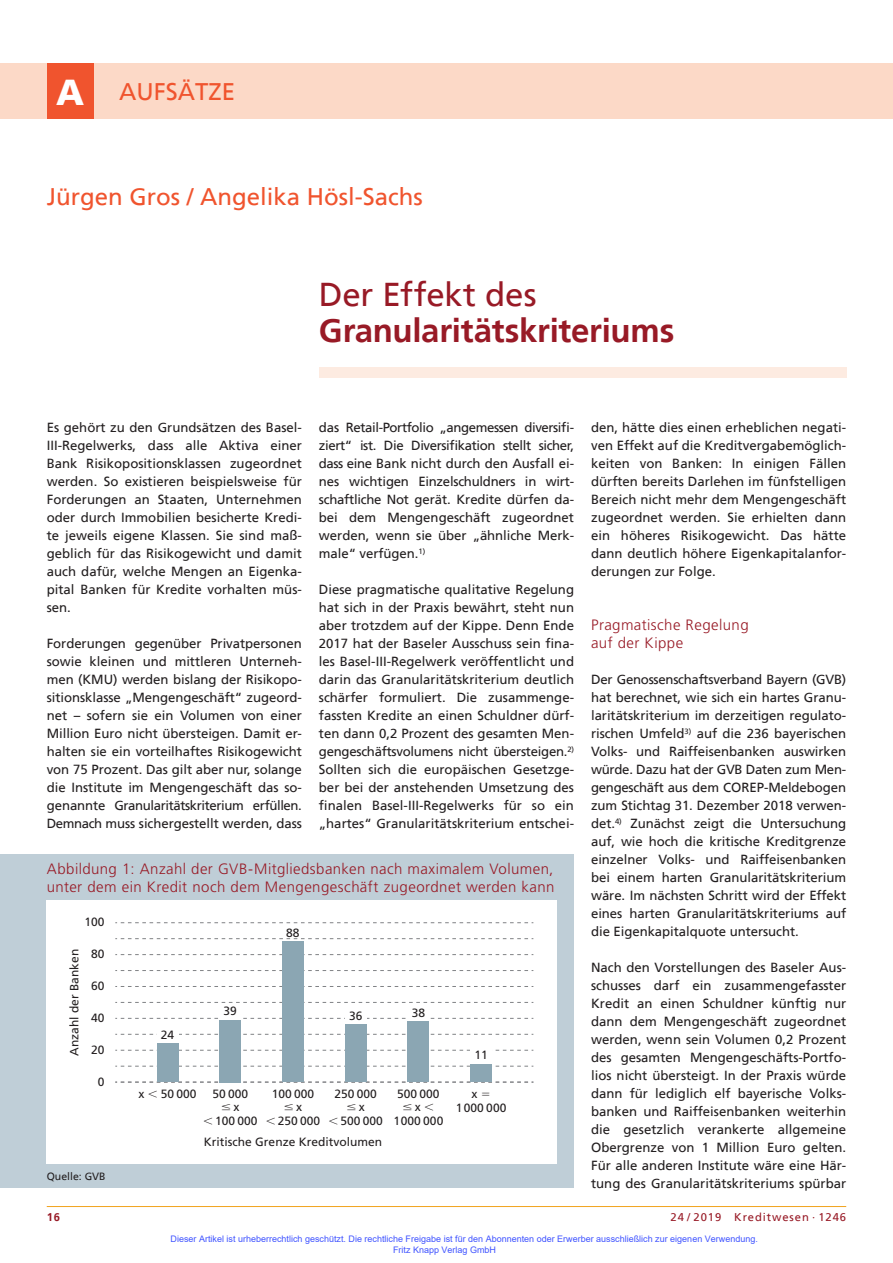
<style>
.page{position:relative;width:893px;height:1263px;background:#fff}
.page>*{position:absolute;margin:0;border:0;box-sizing:border-box;transform-origin:0 0}
.t1{font:700 33px "Frutiger";letter-spacing:-.01em;color:#981a26}
.t2{font:33px "Frutiger";letter-spacing:-.005em;color:#981a26}
.t3{font:24px "Frutiger";color:#f0542e}
.t4{font:300 15px/18px "Frutiger";letter-spacing:.03em;color:#981a26}
.t5{font:13.2px/18px "Frutiger";color:#231f20;text-align:justify}
.t6{font:12px/13.5px "Frutiger";color:#231f20;text-align:center}
.t7{font:11.25px "Frutiger";letter-spacing:.08em;color:#981a26}
.t8{font:700 11.25px "Frutiger";color:#981a26}
.t9{font:10.5px "Frutiger";color:#231f20}
.t10{font:9px/10.8px "Arial";color:#4054ff}
.s1{font-weight:900;font-size:36px;color:#fff}
</style>
<div class="page">
<div style="left:319px;top:368px;width:527px;height:10px;background:#fdebe1"></div>
<hr style="left:47px;top:1206px;width:799px;height:1px;background:#f1a31e">
<div style="left:0;top:64px;width:893px;height:55px;background:#fcd9c7"></div>
<div style="left:47px;top:64px;width:47px;height:55px;background:#f0542e"></div>
<div style="left:0;top:854px;width:574px;height:334px;background:#bfced7"></div>
<div style="left:47px;top:900px;width:510px;height:263px;background:#fff"></div>
<svg style="left:115px;top:1082px;width:418px;height:1px"></svg>
<svg style="left:115px;top:1050px;width:418px;height:1px"></svg>
<svg style="left:115px;top:1018px;width:418px;height:1px"></svg>
<svg style="left:115px;top:986px;width:418px;height:1px"></svg>
<svg style="left:115px;top:954px;width:418px;height:1px"></svg>
<svg style="left:115px;top:922px;width:418px;height:1px"></svg>
<svg style="left:115px;top:1066px;width:418px;height:1px"></svg>
<svg style="left:115px;top:1034px;width:418px;height:1px"></svg>
<svg style="left:115px;top:1002px;width:418px;height:1px"></svg>
<svg style="left:115px;top:970px;width:418px;height:1px"></svg>
<svg style="left:115px;top:938px;width:418px;height:1px"></svg>
<div style="left:470px;top:1064px;width:22px;height:18px;background:#8ba6b3"></div>
<div style="left:408px;top:1021px;width:21px;height:61px;background:#8ba6b3"></div>
<div style="left:345px;top:1025px;width:21px;height:57px;background:#8ba6b3"></div>
<div style="left:282px;top:942px;width:22px;height:140px;background:#8ba6b3"></div>
<div style="left:220px;top:1020px;width:21px;height:62px;background:#8ba6b3"></div>
<div style="left:157px;top:1044px;width:21px;height:38px;background:#8ba6b3"></div>
<div style="left:470px;top:1048px;width:22px;height:10px;background:#fff"></div>
<div style="left:408px;top:1010px;width:21px;height:10px;background:#fff"></div>
<div style="left:345px;top:1012px;width:21px;height:10px;background:#fff"></div>
<div style="left:220px;top:1010px;width:21px;height:9px;background:#fff"></div>
<div style="left:157px;top:1032px;width:21px;height:10px;background:#fff"></div>
<h2 class="t3" style="left:56px;top:81px;width:180px"><span class="s1">A</span> AUFSÄTZE</h2>
<h2 class="t3" style="left:47px;top:186px;width:378px">Jürgen Gros / Angelika Hösl-Sachs</h2>
<h1 class="t2" style="left:319px;top:279px;width:219px">Der Effekt des</h1>
<h1 class="t1" style="left:319px;top:316px;width:357px">Granularitätskriteriums</h1>
<p class="t5" style="left:47px;top:419px;width:257px">Es gehört zu den Grundsätzen des Basel-III-Regelwerks, dass alle Aktiva einer Bank Risikopositionsklassen zugeordnet werden. So existieren beispielsweise für Forderungen an Staaten, Unternehmen oder durch Immobilien besicherte Kredi&shy;te jeweils eigene Klassen. Sie sind maß&shy;geblich für das Risikogewicht und damit auch dafür, welche Mengen an Eigenka&shy;pital Banken für Kredite vorhalten müs&shy;sen.</p>
<p class="t5" style="left:47px;top:635px;width:257px">Forderungen gegenüber Privatpersonen sowie kleinen und mittleren Unterneh&shy;men (KMU) werden bislang der Risikopo&shy;sitionsklasse „Mengengeschäft“ zugeord&shy;net – sofern sie ein Volumen von einer Million Euro nicht übersteigen. Damit er&shy;halten sie ein vorteilhaftes Risikogewicht von 75 Prozent. Das gilt aber nur, solange die Institute im Mengengeschäft das so&shy;genannte Granularitätskriterium erfüllen.<br>Demnach muss sichergestellt werden, dass</p>
<p class="t5" style="left:319px;top:419px;width:257px">das Retail-Portfolio „angemessen diversifi&shy;ziert“ ist. Die Diversifikation stellt sicher, dass eine Bank nicht durch den Ausfall ei&shy;nes wichtigen Einzelschuldners in wirt&shy;schaftliche Not gerät. Kredite dürfen da&shy;bei dem Mengengeschäft zugeordnet werden, wenn sie über „ähnliche Merk&shy;male“ verfügen.<sup>1)</sup></p>
<p class="t5" style="left:319px;top:581px;width:257px">Diese pragmatische qualitative Regelung hat sich in der Praxis bewährt, steht nun aber trotzdem auf der Kippe. Denn Ende 2017 hat der Baseler Ausschuss sein fina&shy;les Basel-III-Regelwerk veröffentlicht und darin das Granularitätskriterium deutlich schärfer formuliert. Die zusammenge&shy;fassten Kredite an einen Schuldner dürf&shy;ten dann 0,2 Prozent des gesamten Men&shy;gengeschäftsvolumens nicht übersteigen.<sup>2)<br></sup>Sollten sich die europäischen Gesetzge&shy;ber bei der anstehenden Umsetzung des finalen Basel-III-Regelwerks für so ein „hartes“ Granularitätskriterium entschei-</p>
<p class="t4" style="left:47px;top:860px;width:509px">Abbildung 1: Anzahl der GVB-Mitgliedsbanken nach maximalem Volumen, unter dem ein Kredit noch dem Mengengeschäft zugeordnet werden kann</p>
<p class="t6" style="left:84px;top:915px;width:22px">100</p>
<p class="t6" style="left:67px;top:1055px;width:108px;rotate:-90deg">Anzahl der Banken</p>
<p class="t6" style="left:91px;top:947px;width:15px">80</p>
<p class="t6" style="left:91px;top:979px;width:15px">60</p>
<p class="t6" style="left:91px;top:1011px;width:15px">40</p>
<p class="t6" style="left:91px;top:1043px;width:15px">20</p>
<p class="t6" style="left:98px;top:1075px;width:8px">0</p>
<p class="t9" style="left:47px;top:1171px;width:60px">Quelle: GVB</p>
<p class="t6" style="left:286px;top:925px;width:15px">88</p>
<p class="t6" style="left:161px;top:1028px;width:15px">24</p>
<p class="t6" style="left:224px;top:1004px;width:15px">39</p>
<p class="t6" style="left:349px;top:1008px;width:15px">36</p>
<p class="t6" style="left:412px;top:1006px;width:15px">38</p>
<p class="t6" style="left:139px;top:1087px;width:7px">x</p>
<p class="t6" style="left:161px;top:1087px;width:37px">50 000</p>
<p class="t6" style="left:272px;top:1087px;width:50px">100 000 x<br>250 000</p>
<p class="t6" style="left:204px;top:1134px;width:180px">Kritische Grenze Kreditvolumen</p>
<p class="t6" style="left:212px;top:1087px;width:37px">50 000</p>
<p class="t6" style="left:233px;top:1100px;width:7px">x</p>
<p class="t6" style="left:215px;top:1114px;width:44px">100 000</p>
<p class="t6" style="left:334px;top:1087px;width:50px">250 000 x<br>500 000</p>
<p class="t6" style="left:393px;top:1087px;width:51px">500 000 x<br>1000 000</p>
<p class="t6" style="left:474px;top:1048px;width:15px">11</p>
<p class="t6" style="left:456px;top:1087px;width:52px;text-align:left;text-indent:16px">x<br>1 000 000</p>
<p class="t5" style="left:591px;top:419px;width:257px">den, hätte dies einen erheblichen negati&shy;ven Effekt auf die Kreditvergabemöglich&shy;keiten von Banken: In einigen Fällen dürften bereits Darlehen im fünfstelligen Bereich nicht mehr dem Mengengeschäft zugeordnet werden. Sie erhielten dann ein höheres Risikogewicht. Das hätte dann deutlich höhere Eigenkapitalanfor&shy;derungen zur Folge.</p>
<p class="t4" style="left:591px;top:616px;width:159px">Pragmatische Regelung auf der Kippe</p>
<p class="t5" style="left:591px;top:671px;width:257px">Der Genossenschaftsverband Bayern (GVB) hat berechnet, wie sich ein hartes Granu&shy;laritätskriterium im derzeitigen regulato&shy;rischen Umfeld<sup>3)</sup> auf die 236 bayerischen Volks- und Raiffeisenbanken auswirken würde. Dazu hat der GVB Daten zum Men&shy;gengeschäft aus dem COREP-Meldebogen zum Stichtag 31. Dezember 2018 verwen&shy;det.<sup>4)</sup> Zunächst zeigt die Untersuchung auf, wie hoch die kritische Kreditgrenze einzelner Volks- und Raiffeisenbanken bei einem harten Granularitätskriterium wäre. Im nächsten Schritt wird der Effekt eines harten Granularitätskriteriums auf die Eigenkapitalquote untersucht.</p>
<p class="t5" style="left:591px;top:959px;width:257px">Nach den Vorstellungen des Baseler Aus&shy;schusses darf ein zusammengefasster Kredit an einen Schuldner künftig nur dann dem Mengengeschäft zugeordnet werden, wenn sein Volumen 0,2 Prozent des gesamten Mengengeschäfts-Portfo&shy;lios nicht übersteigt. In der Praxis würde dann für lediglich elf bayerische Volks&shy;banken und Raiffeisenbanken weiterhin die gesetzlich verankerte allgemeine Obergrenze von 1 Million Euro gelten.<br>Für alle anderen Institute wäre eine Här&shy;tung des Granularitätskriteriums spürbar</p>
<p class="t8" style="left:47px;top:1211px;width:15px">16</p>
<p class="t7" style="left:671px;top:1211px;width:177px">24 / 2019 Kreditwesen · 1246</p>
<p class="t10" style="left:393px;top:1233px;width:366px;text-indent:-223px">Dieser Artikel ist urheberrechtlich geschützt. Die rechtliche Freigabe ist für den Abonnenten oder Erwerber ausschließlich zur eigenen Verwendung.<br>Fritz Knapp Verlag GmbH</p>
</div>
